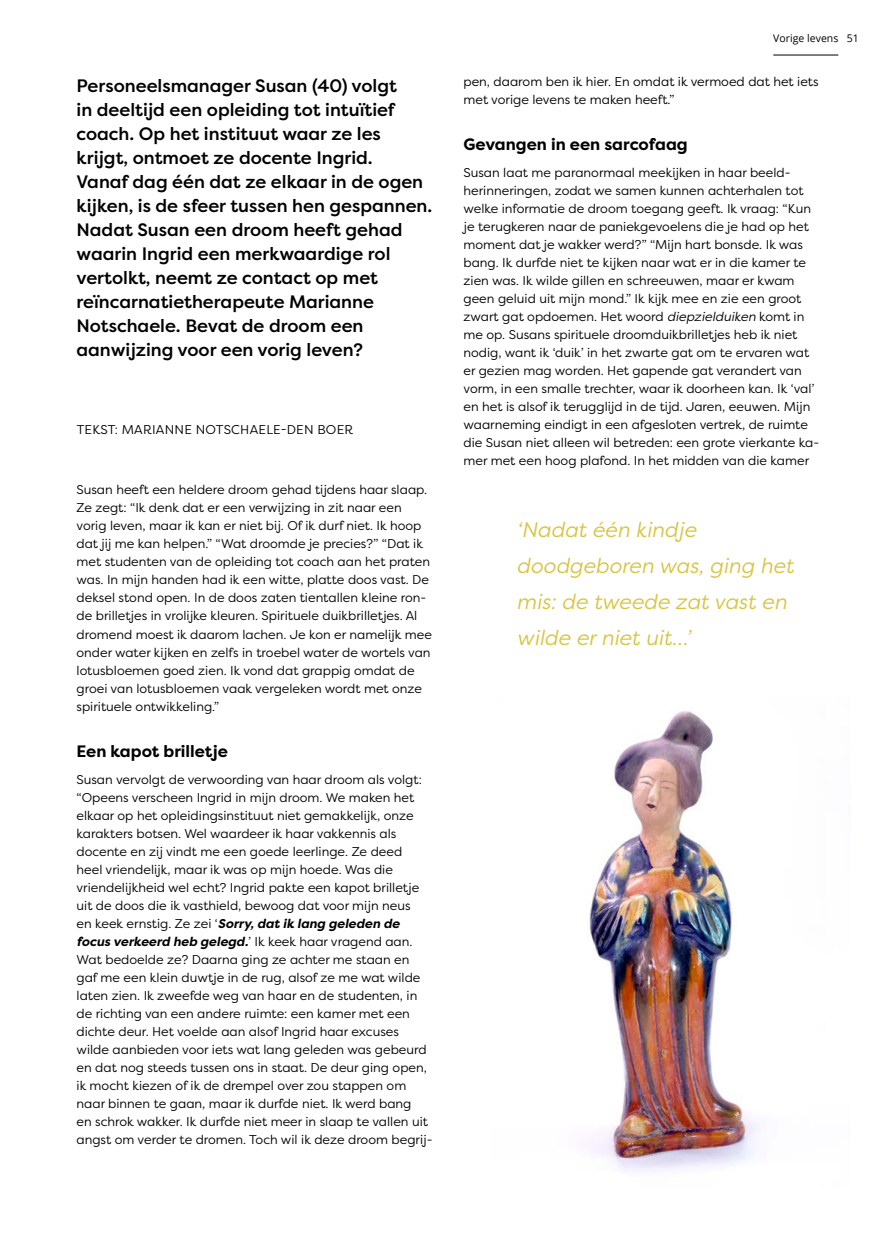
<style>
.page{position:relative;width:893px;height:1234px;background:#fff}
.page>*{position:absolute;margin:0;border:0;box-sizing:border-box;transform-origin:0 0}
.t1{font:italic 21px/36px "Filson Pro";color:#d8c543}
.t2{font:500 18px/24px "Filson Pro";color:#000}
.t3{font:700 16.5px "Filson Pro";color:#000}
.t4{font:12.75px/18px "Filson Pro";color:#000}
.t5{font:12.75px "Filson Pro";letter-spacing:.02em;color:#000}
.t6{font:10.5px "Open Sans";color:#000}
.s1{font-weight:700;font-style:italic}
.s2{font-style:italic}
</style>
<div class="page">
<img style="left:586px;top:711px;width:172px;height:460px">
<hr style="left:773px;top:55px;width:65px;height:1px;background:#000">
<p class="t2" style="left:77px;top:74px;width:357px">Personeelsmanager Susan (40) volgt<br>in deeltijd een opleiding tot intuïtief coach. Op het instituut waar ze les krijgt, ontmoet ze docente Ingrid.<br>Vanaf dag één dat ze elkaar in de ogen kijken, is de sfeer tussen hen gespannen.<br>Nadat Susan een droom heeft gehad waarin Ingrid een merkwaardige rol vertolkt, neemt ze contact op met reïncarnatietherapeute Marianne Notschaele. Bevat de droom een aanwijzing voor een vorig leven?</p>
<p class="t5" style="left:77px;top:421px;width:278px">TEKST: MARIANNE NOTSCHAELE-DEN BOER</p>
<p class="t4" style="left:77px;top:480px;width:357px">Susan heeft een heldere droom gehad tijdens haar slaap.<br>Ze zegt: “Ik denk dat er een verwijzing in zit naar een vorig leven, maar ik kan er niet bij. Of ik durf niet. Ik hoop dat jij me kan helpen.” “Wat droomde je precies?” “Dat ik met studenten van de opleiding tot coach aan het praten was. In mijn handen had ik een witte, platte doos vast. De deksel stond open. In de doos zaten tientallen kleine ron&shy;de brilletjes in vrolijke kleuren. Spirituele duikbrilletjes. Al dromend moest ik daarom lachen. Je kon er namelijk mee onder water kijken en zelfs in troebel water de wortels van lotusbloemen goed zien. Ik vond dat grappig omdat de groei van lotusbloemen vaak vergeleken wordt met onze spirituele ontwikkeling.”</p>
<p class="t3" style="left:77px;top:740px;width:153px">Een kapot brilletje</p>
<p class="t4" style="left:77px;top:769px;width:358px">Susan vervolgt de verwoording van haar droom als volgt: “Opeens verscheen Ingrid in mijn droom. We maken het elkaar op het opleidingsinstituut niet gemakkelijk, onze karakters botsen. Wel waardeer ik haar vakkennis als docente en zij vindt me een goede leerlinge. Ze deed<br>heel vriendelijk, maar ik was op mijn hoede. Was die vriendelijkheid wel echt? Ingrid pakte een kapot brilletje uit de doos die ik vasthield, bewoog dat voor mijn neus<br>en keek ernstig. Ze zei ‘<span class="s1">Sorry, dat ik lang geleden de focus verkeerd heb gelegd.</span>’ Ik keek haar vragend aan.<br>Wat bedoelde ze? Daarna ging ze achter me staan en gaf me een klein duwtje in de rug, alsof ze me wat wilde laten zien. Ik zweefde weg van haar en de studenten, in de richting van een andere ruimte: een kamer met een dichte deur. Het voelde aan alsof Ingrid haar excuses wilde aanbieden voor iets wat lang geleden was gebeurd en dat nog steeds tussen ons in staat. De deur ging open, ik mocht kiezen of ik de drempel over zou stappen om naar binnen te gaan, maar ik durfde niet. Ik werd bang<br>en schrok wakker. Ik durfde niet meer in slaap te vallen uit angst om verder te dromen. Toch wil ik deze droom begrij-</p>
<p class="t6" style="left:773px;top:31px;width:67px">Vorige levens</p>
<p class="t6" style="left:847px;top:31px;width:14px">51</p>
<p class="t4" style="left:463px;top:72px;width:357px">pen, daarom ben ik hier. En omdat ik vermoed dat het iets met vorige levens te maken heeft.”</p>
<p class="t3" style="left:463px;top:134px;width:226px">Gevangen in een sarcofaag</p>
<p class="t4" style="left:463px;top:163px;width:357px">Susan laat me paranormaal meekijken in haar beeld&shy;herinneringen, zodat we samen kunnen achterhalen tot welke informatie de droom toegang geeft. Ik vraag: “Kun je terugkeren naar de paniekgevoelens die je had op het moment dat je wakker werd?” “Mijn hart bonsde. Ik was bang. Ik durfde niet te kijken naar wat er in die kamer te zien was. Ik wilde gillen en schreeuwen, maar er kwam geen geluid uit mijn mond.” Ik kijk mee en zie een groot zwart gat opdoemen. Het woord <span class="s2">diepzielduiken</span> komt in me op. Susans spirituele droomduikbrilletjes heb ik niet nodig, want ik ‘duik’ in het zwarte gat om te ervaren wat er gezien mag worden. Het gapende gat verandert van vorm, in een smalle trechter, waar ik doorheen kan. Ik ‘val’ en het is alsof ik terugglijd in de tijd. Jaren, eeuwen. Mijn waarneming eindigt in een afgesloten vertrek, de ruimte die Susan niet alleen wil betreden: een grote vierkante ka&shy;mer met een hoog plafond. In het midden van die kamer</p>
<h1 class="t1" style="left:517px;top:510px;width:278px">‘Nadat één kindje doodgeboren was, ging het mis: de tweede zat vast en wilde er niet uit…’</h1>
</div>
